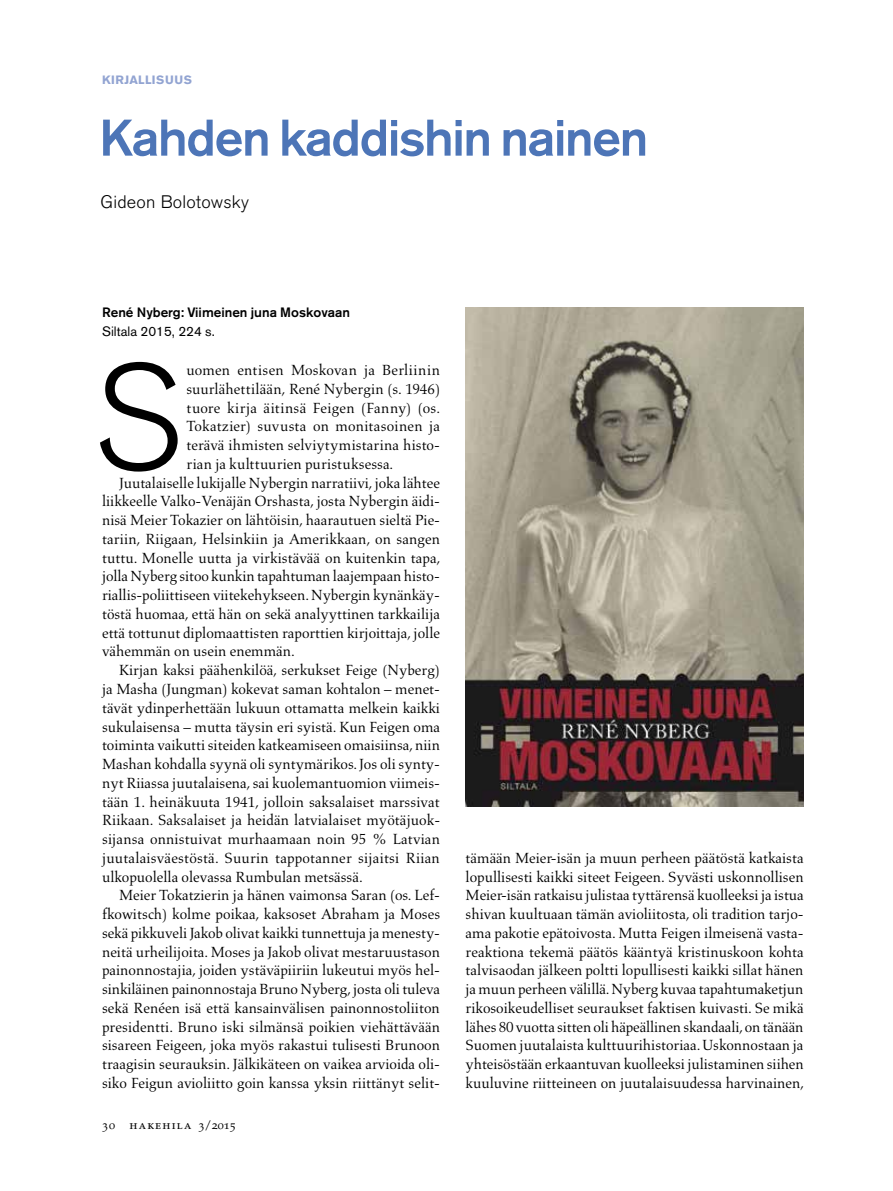
<style>
.page{position:relative;width:893px;height:1191px;background:#fff}
.page>*{position:absolute;margin:0;border:0;box-sizing:border-box;transform-origin:0 0}
.t1{font:300 147.75px "Akzidenz Grotesk BE";color:#000}
.t2{font:500 51px "Akzidenz Grotesk BE";letter-spacing:-.03em;color:#4d75b7}
.t3{font:300 18px "Akzidenz Grotesk BE";letter-spacing:.01em;color:#000}
.t4{font:15px/18.8px "Aldus";color:#000;text-align:justify}
.t5{font:500 13.5px/18.8px "Akzidenz Grotesk BE";color:#000}
.t6{font:12px "Palatino SC";letter-spacing:.1em;color:#000}
.t7{font:700 12px "Akzidenz Grotesk BE";letter-spacing:.04em;color:#92a4d2}
.s1{font-weight:400}
</style>
<div class="page">
<img style="left:466px;top:307px;width:338px;height:499px">
<p class="t7" style="left:102px;top:72px;width:91px">KIRJALLISUUS</p>
<p class="t2" style="left:99px;top:106px;width:551px">Kahden kaddishin nainen</p>
<p class="t3" style="left:101px;top:192px;width:150px">Gideon Bolotowsky</p>
<p class="t5" style="left:102px;top:302px;width:249px">René Nyberg: Viimeinen juna Moskovaan<br><span class="s1">Siltala 2015, 224 s.</span></p>
<p class="t1" style="left:93px;top:335px;width:91px">S</p>
<p class="t4" style="left:187px;top:361px;width:255px">uomen entisen Moskovan ja Berliinin</p>
<p class="t4" style="left:187px;top:380px;width:255px">suurlähettilään, René Nybergin (s. 1946)</p>
<p class="t4" style="left:187px;top:398px;width:255px">tuore kirja äitinsä Feigen (Fanny) (os.</p>
<p class="t4" style="left:187px;top:417px;width:255px">Tokatzier) suvusta on monitasoinen ja</p>
<p class="t4" style="left:187px;top:436px;width:255px">terävä ihmisten selviytymistarina histo-</p>
<p class="t4" style="left:187px;top:455px;width:208px">rian ja kulttuurien puristuksessa.</p>
<p class="t4" style="left:119px;top:473px;width:323px">Juutalaiselle lukijalle Nybergin narratiivi, joka lähtee</p>
<p class="t4" style="left:102px;top:492px;width:340px">liikkeelle Valko-Venäjän Orshasta, josta Nybergin äidi-</p>
<p class="t4" style="left:102px;top:511px;width:340px">nisä Meier Tokazier on lähtöisin, haarautuen sieltä Pie-</p>
<p class="t4" style="left:102px;top:530px;width:340px">tariin, Riigaan, Helsinkiin ja Amerikkaan, on sangen</p>
<p class="t4" style="left:102px;top:548px;width:340px">tuttu. Monelle uutta ja virkistävää on kuitenkin tapa,</p>
<p class="t4" style="left:102px;top:567px;width:339px">jolla Nyberg sitoo kunkin tapahtuman laajempaan histo-</p>
<p class="t4" style="left:102px;top:586px;width:339px">riallis-poliittiseen viitekehykseen. Nybergin kynänkäy-</p>
<p class="t4" style="left:102px;top:605px;width:340px">töstä huomaa, että hän on sekä analyyttinen tarkkailija</p>
<p class="t4" style="left:102px;top:623px;width:340px">että tottunut diplomaattisten raporttien kirjoittaja, jolle</p>
<p class="t4" style="left:102px;top:642px;width:194px">vähemmän on usein enemmän.</p>
<p class="t4" style="left:119px;top:661px;width:322px">Kirjan kaksi päähenkilöä, serkukset Feige (Nyberg)</p>
<p class="t4" style="left:102px;top:680px;width:340px">ja Masha (Jungman) kokevat saman kohtalon – menet-</p>
<p class="t4" style="left:102px;top:698px;width:340px">tävät ydinperhettään lukuun ottamatta melkein kaikki</p>
<p class="t4" style="left:102px;top:717px;width:340px">sukulaisensa – mutta täysin eri syistä. Kun Feigen oma</p>
<p class="t4" style="left:102px;top:736px;width:339px">toiminta vaikutti siteiden katkeamiseen omaisiinsa, niin</p>
<p class="t4" style="left:102px;top:755px;width:340px">Mashan kohdalla syynä oli syntymärikos. Jos oli synty-</p>
<p class="t4" style="left:102px;top:773px;width:340px">nyt Riiassa juutalaisena, sai kuolemantuomion viimeis-</p>
<p class="t4" style="left:102px;top:792px;width:339px">tään 1. heinäkuuta 1941, jolloin saksalaiset marssivat</p>
<p class="t4" style="left:102px;top:811px;width:340px">Riikaan. Saksalaiset ja heidän latvialaiset myötäjuok-</p>
<p class="t4" style="left:102px;top:830px;width:340px">sijansa onnistuivat murhaamaan noin 95 % Latvian</p>
<p class="t4" style="left:102px;top:848px;width:339px">juutalaisväestöstä. Suurin tappotanner sijaitsi Riian</p>
<p class="t4" style="left:102px;top:867px;width:262px">ulkopuolella olevassa Rumbulan metsässä.</p>
<p class="t4" style="left:119px;top:886px;width:323px">Meier Tokatzierin ja hänen vaimonsa Saran (os. Lef-</p>
<p class="t4" style="left:102px;top:905px;width:340px">fkowitsch) kolme poikaa, kaksoset Abraham ja Moses</p>
<p class="t4" style="left:102px;top:923px;width:340px">sekä pikkuveli Jakob olivat kaikki tunnettuja ja menesty-</p>
<p class="t4" style="left:102px;top:942px;width:340px">neitä urheilijoita. Moses ja Jakob olivat mestaruustason</p>
<p class="t4" style="left:102px;top:961px;width:340px">painonnostajia, joiden ystäväpiiriin lukeutui myös hel-</p>
<p class="t4" style="left:102px;top:980px;width:340px">sinkiläinen painonnostaja Bruno Nyberg, josta oli tuleva</p>
<p class="t4" style="left:102px;top:998px;width:339px">sekä Renéen isä että kansainvälisen painonnostoliiton</p>
<p class="t4" style="left:102px;top:1017px;width:340px">presidentti. Bruno iski silmänsä poikien viehättävään</p>
<p class="t4" style="left:102px;top:1036px;width:340px">sisareen Feigeen, joka myös rakastui tulisesti Brunoon</p>
<p class="t4" style="left:102px;top:1055px;width:340px">traagisin seurauksin. Jälkikäteen on vaikea arvioida oli-</p>
<p class="t4" style="left:102px;top:1073px;width:340px">siko Feigun avioliitto goin kanssa yksin riittänyt selit-</p>
<p class="t6" style="left:102px;top:1118px;width:135px">30 hakehila 3/2015</p>
<p class="t4" style="left:466px;top:848px;width:340px">tämään Meier-isän ja muun perheen päätöstä katkaista lopullisesti kaikki siteet Feigeen. Syvästi uskonnollisen Meier-isän ratkaisu julistaa tyttärensä kuolleeksi ja istua shivan kuultuaan tämän avioliitosta, oli tradition tarjo&shy;ama pakotie epätoivosta. Mutta Feigen ilmeisenä vasta&shy;reaktiona tekemä päätös kääntyä kristinuskoon kohta talvisaodan jälkeen poltti lopullisesti kaikki sillat hänen ja muun perheen välillä. Nyberg kuvaa tapahtumaketjun rikosoikeudelliset seuraukset faktisen kuivasti. Se mikä lähes 80 vuotta sitten oli häpeällinen skandaali, on tänään Suomen juutalaista kulttuurihistoriaa. Uskonnostaan ja yhteisöstään erkaantuvan kuolleeksi julistaminen siihen kuuluvine riitteineen on juutalaisuudessa harvinainen,</p>
</div>
